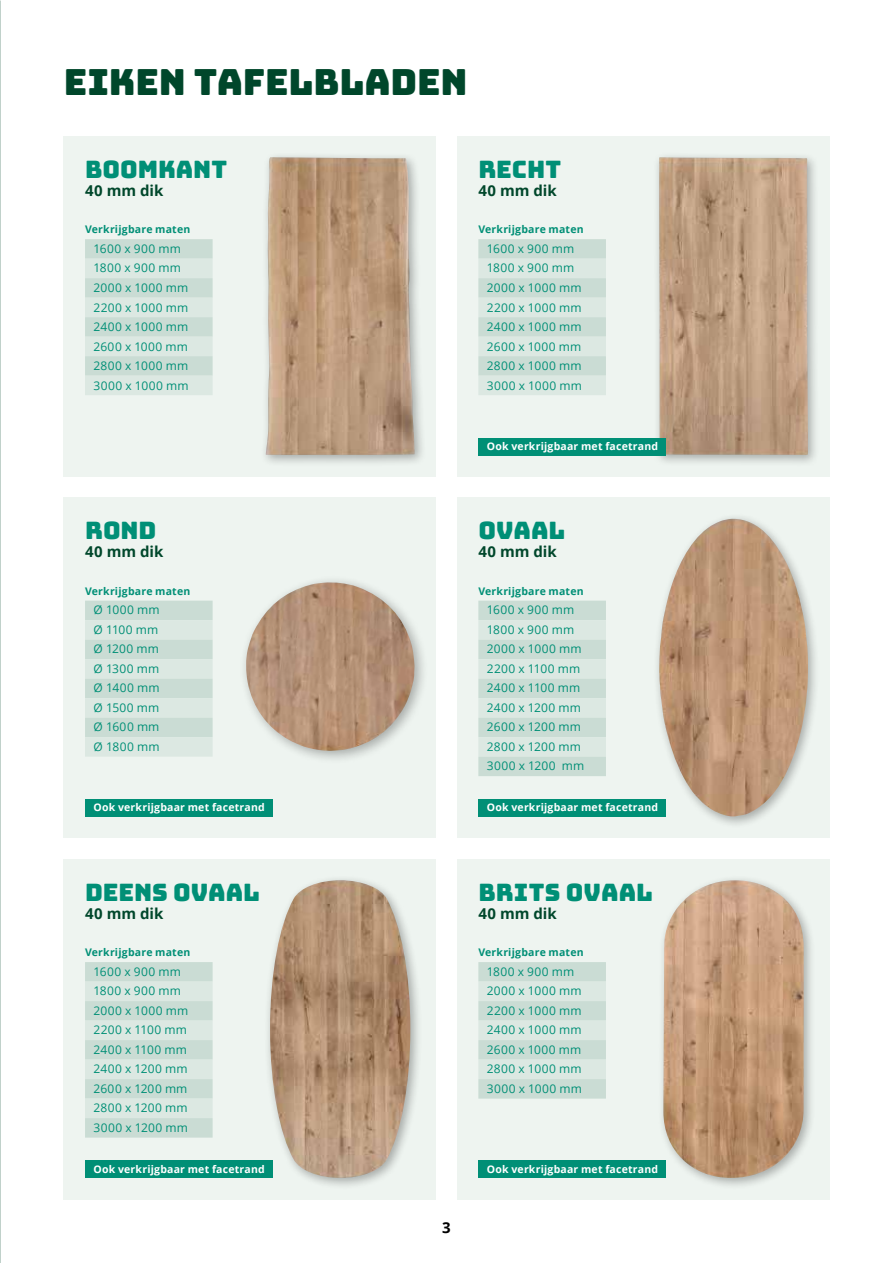
<style>
.page{position:relative;width:893px;height:1263px;background:#fff}
.page>*{position:absolute;margin:0;border:0;box-sizing:border-box;transform-origin:0 0}
.t1{font:36px "Bungee";letter-spacing:-.005em;color:#00472b}
.t2{font:24px "Bungee";color:#008f76}
.t3{font:700 15px "Open Sans";color:#00472b}
.t4{font:700 15px "Open Sans";color:#000}
.t5{font:12px/19.5px "Open Sans";letter-spacing:.03em;color:#008f76}
.t6{font:700 10.5px "Open Sans";letter-spacing:.02em;color:#fff}
.t7{font:700 10.5px "Open Sans";letter-spacing:.02em;color:#008f76}
</style>
<div class="page">
<div style="left:64px;top:136px;width:372px;height:340px;background:#eef4f0"></div>
<div style="left:64px;top:497px;width:372px;height:341px;background:#eef4f0"></div>
<div style="left:64px;top:859px;width:372px;height:340px;background:#eef4f0"></div>
<div style="left:457px;top:136px;width:372px;height:340px;background:#eef4f0"></div>
<div style="left:457px;top:497px;width:372px;height:341px;background:#eef4f0"></div>
<div style="left:457px;top:859px;width:372px;height:340px;background:#eef4f0"></div>
<div style="left:85px;top:239px;width:128px;height:20px;background:#cadcd4"></div>
<div style="left:85px;top:259px;width:128px;height:19px;background:#dce8e2"></div>
<div style="left:85px;top:278px;width:128px;height:20px;background:#cadcd4"></div>
<div style="left:85px;top:298px;width:128px;height:19px;background:#dce8e2"></div>
<div style="left:85px;top:317px;width:128px;height:20px;background:#cadcd4"></div>
<div style="left:85px;top:337px;width:128px;height:19px;background:#dce8e2"></div>
<div style="left:85px;top:356px;width:128px;height:20px;background:#cadcd4"></div>
<div style="left:85px;top:376px;width:128px;height:19px;background:#dce8e2"></div>
<div style="left:85px;top:601px;width:128px;height:19px;background:#cadcd4"></div>
<div style="left:85px;top:620px;width:128px;height:20px;background:#dce8e2"></div>
<div style="left:85px;top:640px;width:128px;height:19px;background:#cadcd4"></div>
<div style="left:85px;top:659px;width:128px;height:20px;background:#dce8e2"></div>
<div style="left:85px;top:679px;width:128px;height:19px;background:#cadcd4"></div>
<div style="left:85px;top:698px;width:128px;height:20px;background:#dce8e2"></div>
<div style="left:85px;top:718px;width:128px;height:19px;background:#cadcd4"></div>
<div style="left:85px;top:737px;width:128px;height:20px;background:#dce8e2"></div>
<div style="left:85px;top:962px;width:128px;height:19px;background:#cadcd4"></div>
<div style="left:85px;top:981px;width:128px;height:20px;background:#dce8e2"></div>
<div style="left:85px;top:1001px;width:128px;height:19px;background:#cadcd4"></div>
<div style="left:85px;top:1020px;width:128px;height:20px;background:#dce8e2"></div>
<div style="left:85px;top:1040px;width:128px;height:19px;background:#cadcd4"></div>
<div style="left:85px;top:1059px;width:128px;height:20px;background:#dce8e2"></div>
<div style="left:85px;top:1079px;width:128px;height:19px;background:#cadcd4"></div>
<div style="left:85px;top:1098px;width:128px;height:20px;background:#dce8e2"></div>
<div style="left:85px;top:1118px;width:128px;height:19px;background:#cadcd4"></div>
<div style="left:478px;top:239px;width:128px;height:20px;background:#cadcd4"></div>
<div style="left:478px;top:259px;width:128px;height:19px;background:#dce8e2"></div>
<div style="left:478px;top:278px;width:128px;height:20px;background:#cadcd4"></div>
<div style="left:478px;top:298px;width:128px;height:19px;background:#dce8e2"></div>
<div style="left:478px;top:317px;width:128px;height:20px;background:#cadcd4"></div>
<div style="left:478px;top:337px;width:128px;height:19px;background:#dce8e2"></div>
<div style="left:478px;top:356px;width:128px;height:20px;background:#cadcd4"></div>
<div style="left:478px;top:376px;width:128px;height:19px;background:#dce8e2"></div>
<div style="left:478px;top:601px;width:128px;height:19px;background:#cadcd4"></div>
<div style="left:478px;top:620px;width:128px;height:20px;background:#dce8e2"></div>
<div style="left:478px;top:640px;width:128px;height:19px;background:#cadcd4"></div>
<div style="left:478px;top:659px;width:128px;height:20px;background:#dce8e2"></div>
<div style="left:478px;top:679px;width:128px;height:19px;background:#cadcd4"></div>
<div style="left:478px;top:698px;width:128px;height:20px;background:#dce8e2"></div>
<div style="left:478px;top:718px;width:128px;height:19px;background:#cadcd4"></div>
<div style="left:478px;top:737px;width:128px;height:20px;background:#dce8e2"></div>
<div style="left:478px;top:757px;width:128px;height:19px;background:#cadcd4"></div>
<div style="left:478px;top:962px;width:128px;height:19px;background:#cadcd4"></div>
<div style="left:478px;top:981px;width:128px;height:20px;background:#dce8e2"></div>
<div style="left:478px;top:1001px;width:128px;height:19px;background:#cadcd4"></div>
<div style="left:478px;top:1020px;width:128px;height:20px;background:#dce8e2"></div>
<div style="left:478px;top:1040px;width:128px;height:19px;background:#cadcd4"></div>
<div style="left:478px;top:1059px;width:128px;height:20px;background:#dce8e2"></div>
<div style="left:478px;top:1079px;width:128px;height:19px;background:#cadcd4"></div>
<div style="left:260px;top:151px;width:167px;height:316px;background:#000;opacity:.3"></div>
<img style="left:266px;top:157px;width:149px;height:298px">
<div style="left:653px;top:151px;width:167px;height:316px;background:#000;opacity:.3"></div>
<img style="left:659px;top:157px;width:149px;height:298px">
<div style="left:264px;top:874px;width:158px;height:316px;background:#000;opacity:.3"></div>
<img style="left:270px;top:880px;width:140px;height:298px">
<div style="left:657px;top:874px;width:159px;height:316px;background:#000;opacity:.3"></div>
<img style="left:663px;top:880px;width:141px;height:298px">
<div style="left:653px;top:513px;width:167px;height:315px;background:#000;opacity:.3"></div>
<img style="left:659px;top:519px;width:149px;height:297px">
<div style="left:239px;top:575px;width:189px;height:190px;background:#000;opacity:.3"></div>
<img style="left:245px;top:582px;width:169px;height:169px">
<div style="left:85px;top:1161px;width:187px;height:17px;background:#008f76"></div>
<div style="left:85px;top:799px;width:187px;height:17px;background:#008f76"></div>
<div style="left:478px;top:1161px;width:187px;height:17px;background:#008f76"></div>
<div style="left:478px;top:799px;width:187px;height:17px;background:#008f76"></div>
<div style="left:478px;top:438px;width:187px;height:17px;background:#008f76"></div>
<h1 class="t1" style="left:64px;top:61px;width:405px">EIKEN TAFELBLADEN</h1>
<h2 class="t2" style="left:85px;top:156px;width:144px">BOOMKANT</h2>
<p class="t3" style="left:85px;top:180px;width:80px">40 mm dik</p>
<p class="t7" style="left:85px;top:222px;width:107px">Verkrijgbare maten</p>
<p class="t5" style="left:94px;top:239px;width:97px">1600 x 900 mm<br>1800 x 900 mm<br>2000 x 1000 mm<br>2200 x 1000 mm<br>2400 x 1000 mm<br>2600 x 1000 mm<br>2800 x 1000 mm<br>3000 x 1000 mm</p>
<h2 class="t2" style="left:478px;top:156px;width:84px">RECHT</h2>
<p class="t3" style="left:478px;top:180px;width:80px">40 mm dik</p>
<p class="t7" style="left:478px;top:222px;width:107px">Verkrijgbare maten</p>
<p class="t5" style="left:487px;top:239px;width:97px">1600 x 900 mm<br>1800 x 900 mm<br>2000 x 1000 mm<br>2200 x 1000 mm<br>2400 x 1000 mm<br>2600 x 1000 mm<br>2800 x 1000 mm<br>3000 x 1000 mm</p>
<p class="t6" style="left:487px;top:439px;width:173px">Ook verkrijgbaar met facetrand</p>
<h2 class="t2" style="left:85px;top:517px;width:73px">ROND</h2>
<p class="t3" style="left:85px;top:541px;width:80px">40 mm dik</p>
<p class="t7" style="left:85px;top:584px;width:107px">Verkrijgbare maten</p>
<p class="t5" style="left:94px;top:600px;width:68px;text-align:justify">Ø 1000 mm Ø 1100 mm Ø 1200 mm Ø 1300 mm Ø 1400 mm Ø 1500 mm Ø 1600 mm Ø 1800 mm</p>
<p class="t6" style="left:94px;top:800px;width:173px">Ook verkrijgbaar met facetrand</p>
<h2 class="t2" style="left:85px;top:878px;width:176px">DEENS OVAAL</h2>
<p class="t3" style="left:85px;top:903px;width:80px">40 mm dik</p>
<p class="t7" style="left:85px;top:945px;width:107px">Verkrijgbare maten</p>
<p class="t5" style="left:94px;top:961px;width:96px">1600 x 900 mm<br>1800 x 900 mm<br>2000 x 1000 mm<br>2200 x 1100 mm<br>2400 x 1100 mm<br>2400 x 1200 mm<br>2600 x 1200 mm<br>2800 x 1200 mm<br>3000 x 1200 mm</p>
<p class="t6" style="left:94px;top:1162px;width:173px">Ook verkrijgbaar met facetrand</p>
<h2 class="t2" style="left:478px;top:517px;width:88px">OVAAL</h2>
<p class="t3" style="left:478px;top:541px;width:80px">40 mm dik</p>
<p class="t7" style="left:478px;top:584px;width:107px">Verkrijgbare maten</p>
<p class="t5" style="left:487px;top:600px;width:99px">1600 x 900 mm<br>1800 x 900 mm<br>2000 x 1000 mm<br>2200 x 1100 mm<br>2400 x 1100 mm<br>2400 x 1200 mm<br>2600 x 1200 mm<br>2800 x 1200 mm<br>3000 x 1200 mm</p>
<p class="t6" style="left:487px;top:800px;width:173px">Ook verkrijgbaar met facetrand</p>
<h2 class="t2" style="left:478px;top:878px;width:176px">BRITS OVAAL</h2>
<p class="t3" style="left:478px;top:903px;width:80px">40 mm dik</p>
<p class="t7" style="left:478px;top:945px;width:107px">Verkrijgbare maten</p>
<p class="t5" style="left:487px;top:961px;width:97px">1800 x 900 mm<br>2000 x 1000 mm<br>2200 x 1000 mm<br>2400 x 1000 mm<br>2600 x 1000 mm<br>2800 x 1000 mm<br>3000 x 1000 mm</p>
<p class="t4" style="left:442px;top:1217px;width:10px">3</p>
<p class="t6" style="left:487px;top:1162px;width:173px">Ook verkrijgbaar met facetrand</p>
</div>
